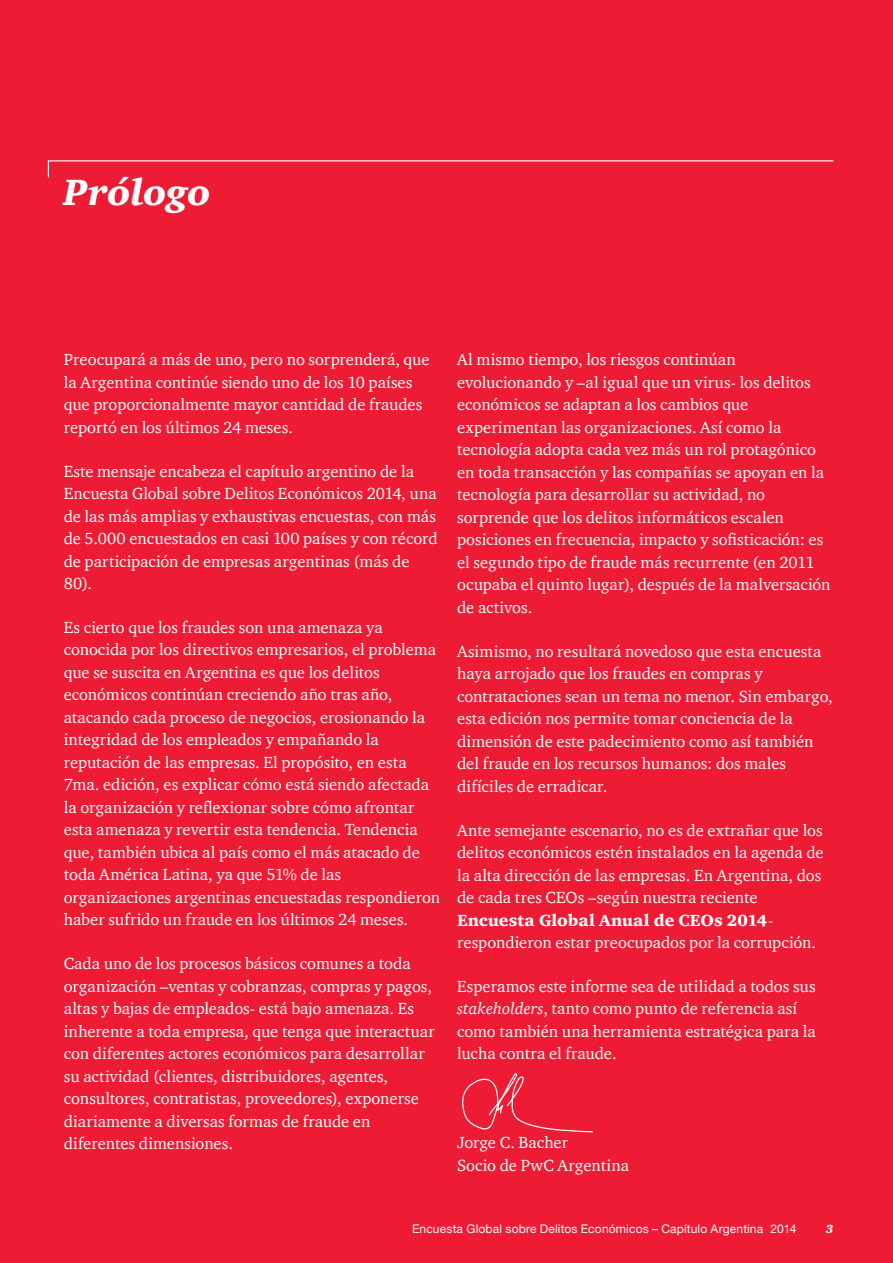
<style>
.page{position:relative;width:893px;height:1263px;background:#ed1b34}
.page>*{position:absolute;margin:0;border:0;box-sizing:border-box;transform-origin:0 0}
.t1{font:italic 900 37.5px "ITC Charter Com";color:#fff}
.t2{font:16.5px/22.5px "ITC Charter Com";color:#fff}
.t3{font:12px "Helvetica Neue LT Std";letter-spacing:.015em;color:#fff}
.t4{font:italic 900 12px "ITC Charter Com";color:#fff}
.s1{font-weight:900}
.s2{font-style:italic}
</style>
<div class="page">
<svg style="left:47px;top:160px;width:787px;height:18px"></svg>
<svg style="left:462px;top:1073px;width:131px;height:59px"></svg>
<h1 class="t1" style="left:63px;top:169px;width:149px">Prólogo</h1>
<p class="t2" style="left:64px;top:348px;width:367px">Preocupará a más de uno, pero no sorprenderá, que la Argentina continúe siendo uno de los 10 países que proporcionalmente mayor cantidad de fraudes reportó en los últimos 24 meses.</p>
<p class="t2" style="left:64px;top:459px;width:375px">Este mensaje encabeza el capítulo argentino de la Encuesta Global sobre Delitos Económicos 2014, una de las más amplias y exhaustivas encuestas, con más de 5.000 encuestados en casi 100 países y con récord de participación de empresas argentinas (más de 80).</p>
<p class="t2" style="left:64px;top:616px;width:378px">Es cierto que los fraudes son una amenaza ya conocida por los directivos empresarios, el problema que se suscita en Argentina es que los delitos económicos continúan creciendo año tras año, atacando cada proceso de negocios, erosionando la integridad de los empleados y empañando la reputación de las empresas. El propósito, en esta 7ma. edición, es explicar cómo está siendo afectada la organización y reflexionar sobre cómo afrontar esta amenaza y revertir esta tendencia. Tendencia que, también ubica al país como el más atacado de toda América Latina, ya que 51% de las organizaciones argentinas encuestadas respondieron haber sufrido un fraude en los últimos 24 meses.</p>
<p class="t2" style="left:64px;top:952px;width:373px">Cada uno de los procesos básicos comunes a toda organización –ventas y cobranzas, compras y pagos, altas y bajas de empleados- está bajo amenaza. Es inherente a toda empresa, que tenga que interactuar con diferentes actores económicos para desarrollar su actividad (clientes, distribuidores, agentes, consultores, contratistas, proveedores), exponerse diariamente a diversas formas de fraude en diferentes dimensiones.</p>
<p class="t2" style="left:457px;top:348px;width:375px">Al mismo tiempo, los riesgos continúan evolucionando y –al igual que un virus- los delitos económicos se adaptan a los cambios que experimentan las organizaciones. Así como la tecnología adopta cada vez más un rol protagónico en toda transacción y las compañías se apoyan en la tecnología para desarrollar su actividad, no sorprende que los delitos informáticos escalen posiciones en frecuencia, impacto y sofisticación: es el segundo tipo de fraude más recurrente (en 2011 ocupaba el quinto lugar), después de la malversación de activos.</p>
<p class="t2" style="left:457px;top:640px;width:377px">Asimismo, no resultará novedoso que esta encuesta haya arrojado que los fraudes en compras y contrataciones sean un tema no menor. Sin embargo, esta edición nos permite tomar conciencia de la dimensión de este padecimiento como así también del fraude en los recursos humanos: dos males difíciles de erradicar.</p>
<p class="t2" style="left:457px;top:818px;width:368px">Ante semejante escenario, no es de extrañar que los delitos económicos estén instalados en la agenda de la alta dirección de las empresas. En Argentina, dos de cada tres CEOs –según nuestra reciente <span class="s1">Encuesta Global Anual de CEOs 2014</span>- respondieron estar preocupados por la corrupción.</p>
<p class="t2" style="left:457px;top:975px;width:360px">Esperamos este informe sea de utilidad a todos sus <span class="s2">stakeholders</span>, tanto como punto de referencia así como también una herramienta estratégica para la lucha contra el fraude.</p>
<p class="t2" style="left:457px;top:1131px;width:174px">Jorge C. Bacher<br>Socio de PwC Argentina</p>
<p class="t3" style="left:412px;top:1222px;width:386px">Encuesta Global sobre Delitos Económicos – Capítulo Argentina 2014</p>
<p class="t4" style="left:826px;top:1222px;width:9px">3</p>
</div>
